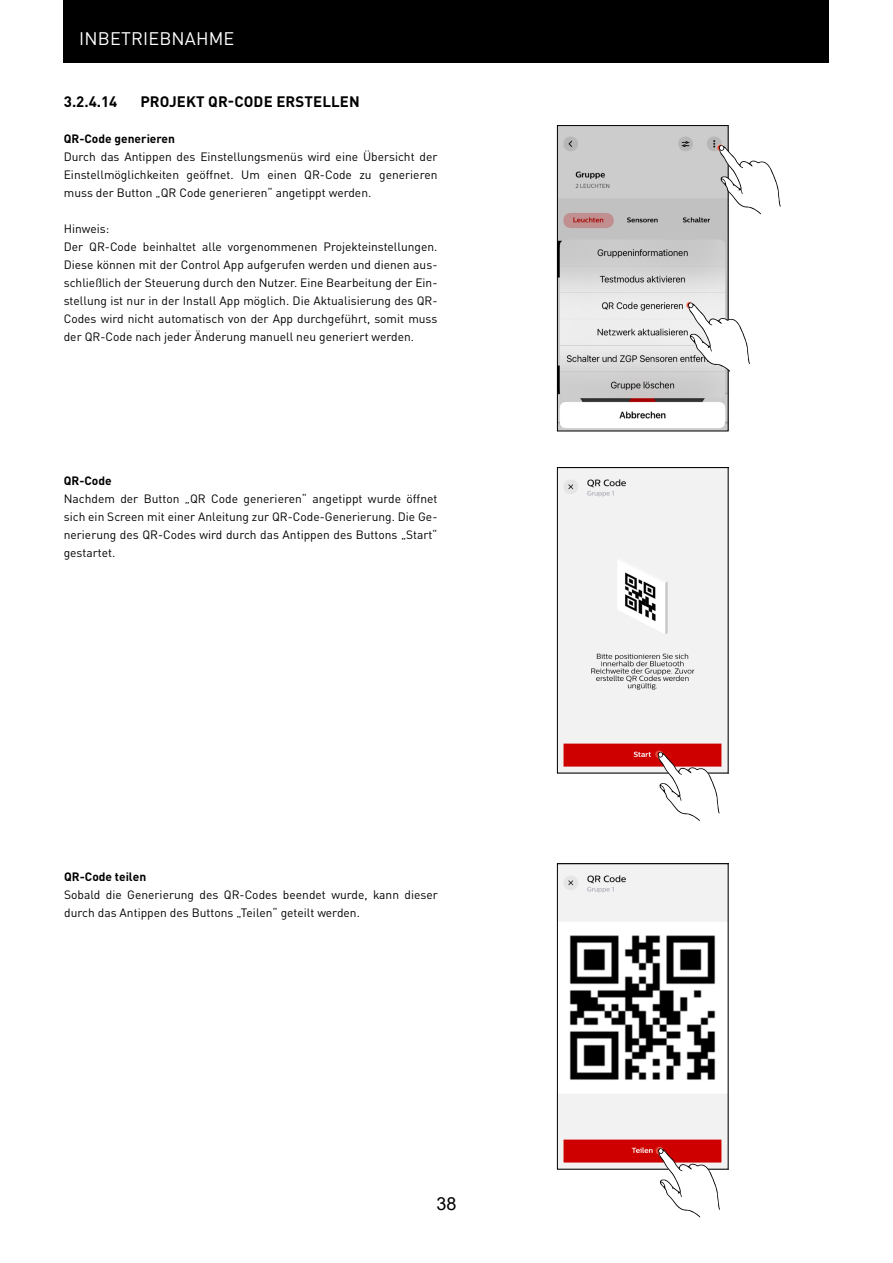
<style>
.page{position:relative;width:893px;height:1263px;background:#fff}
.page>*{position:absolute;margin:0;border:0;box-sizing:border-box;transform-origin:0 0}
.t1{font:18px "DIN Pro";letter-spacing:.01em;color:#fff}
.t2{font:18px "Arial";color:#000}
.t3{font:700 15px "DIN Pro";letter-spacing:.01em;color:#000}
.t4{font:12px/18px "DIN Pro";color:#000;text-align:justify}
.t5{font:700 12px "DIN Pro";color:#000}
</style>
<div class="page">
<div style="left:64px;top:0;width:765px;height:63px;background:#000"></div>
<img style="left:559px;top:127px;width:167px;height:302px">
<div style="left:557px;top:125px;width:171px;height:306px;border:1px solid #000"></div>
<svg style="left:716px;top:143px;width:65px;height:71px"></svg>
<svg style="left:685px;top:301px;width:65px;height:71px"></svg>
<img style="left:559px;top:469px;width:167px;height:302px">
<div style="left:557px;top:467px;width:171px;height:306px;border:1px solid #000"></div>
<svg style="left:655px;top:750px;width:65px;height:71px"></svg>
<img style="left:559px;top:865px;width:167px;height:302px">
<div style="left:557px;top:863px;width:171px;height:306px;border:1px solid #000"></div>
<svg style="left:655px;top:1146px;width:65px;height:71px"></svg>
<h1 class="t1" style="left:79px;top:24px;width:157px">INBETRIEBNAHME</h1>
<p class="t3" style="left:64px;top:90px;width:55px">3.2.4.14</p>
<p class="t3" style="left:140px;top:90px;width:221px">PROJEKT QR-CODE ERSTELLEN</p>
<p class="t5" style="left:64px;top:130px;width:113px">QR-Code generieren</p>
<p class="t4" style="left:64px;top:147px;width:375px">Durch das Antippen des Einstellungsmenüs wird eine Übersicht der Einstellmöglichkeiten geöffnet. Um einen QR-Code zu generieren muss der Button „QR Code generieren“ angetippt werden.</p>
<p class="t4" style="left:64px;top:219px;width:375px;text-align:left">Hinweis:<br>Der QR-Code beinhaltet alle vorgenommenen Projekteinstellungen.<br>Diese können mit der Control App aufgerufen werden und dienen aus&shy;schließlich der Steuerung durch den Nutzer. Eine Bearbeitung der Ein&shy;stellung ist nur in der Install App möglich. Die Aktualisierung des QR-Codes wird nicht automatisch von der App durchgeführt, somit muss der QR-Code nach jeder Änderung manuell neu generiert werden.</p>
<p class="t5" style="left:64px;top:472px;width:49px">QR-Code</p>
<p class="t4" style="left:64px;top:489px;width:375px">Nachdem der Button „QR Code generieren“ angetippt wurde öffnet sich ein Screen mit einer Anleitung zur QR-Code-Generierung. Die Ge&shy;nerierung des QR-Codes wird durch das Antippen des Buttons „Start“ gestartet.</p>
<p class="t5" style="left:64px;top:868px;width:84px">QR-Code teilen</p>
<p class="t4" style="left:64px;top:885px;width:375px">Sobald die Generierung des QR-Codes beendet wurde, kann dieser durch das Antippen des Buttons „Teilen“ geteilt werden.</p>
<h1 class="t2" style="left:436px;top:1191px;width:22px">38</h1>
</div>
